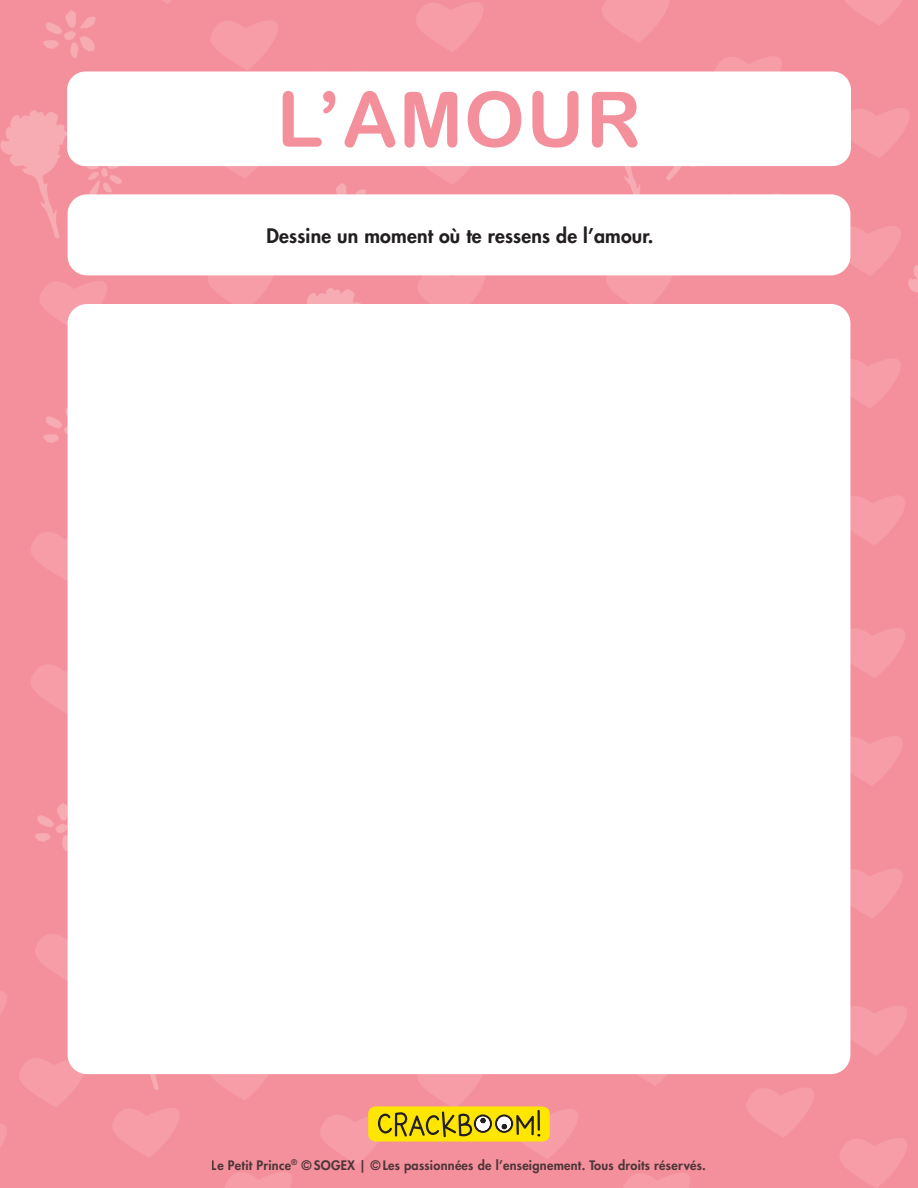
<style>
.page{position:relative;width:918px;height:1188px;background:#fff}
.page>*{position:absolute;margin:0;border:0;box-sizing:border-box;transform-origin:0 0}
.Texte{font:76.5px "Arial Rounded MT Bold";letter-spacing:.02em;color:#f48f9c}
.Texte-2{font:800 19.5px "Futura Std";letter-spacing:.01em;color:#231f20}
.t1{font:800 12.75px "Futura Std";letter-spacing:.02em;color:#231f20}
</style>
<div class="page">
<img style="left:0;top:0;width:918px;height:1188px">
<svg style="left:368px;top:1106px;width:182px;height:36px;background:#d9c215"></svg>
<div style="left:68px;top:72px;width:782px;height:94px;background:#fff;border-radius:18px"></div>
<div style="left:67px;top:72px;width:784px;height:94px;border:1px solid #fff;border-radius:18px"></div>
<div style="left:68px;top:194px;width:782px;height:81px;background:#fff;border-radius:19px"></div>
<div style="left:68px;top:304px;width:782px;height:770px;background:#fff;border-radius:19px"></div>
<p class="Texte" style="left:277px;top:74px;width:366px">L’AMOUR</p>
<p class="Texte-2" style="left:267px;top:223px;width:389px">Dessine un moment où te ressens de l’amour.</p>
<p class="t1" style="left:212px;top:1157px;width:496px">Le Petit Prince<sup>®</sup> © SOGEX | © Les passionnées de l’enseignement. Tous droits réservés.</p>
</div>
